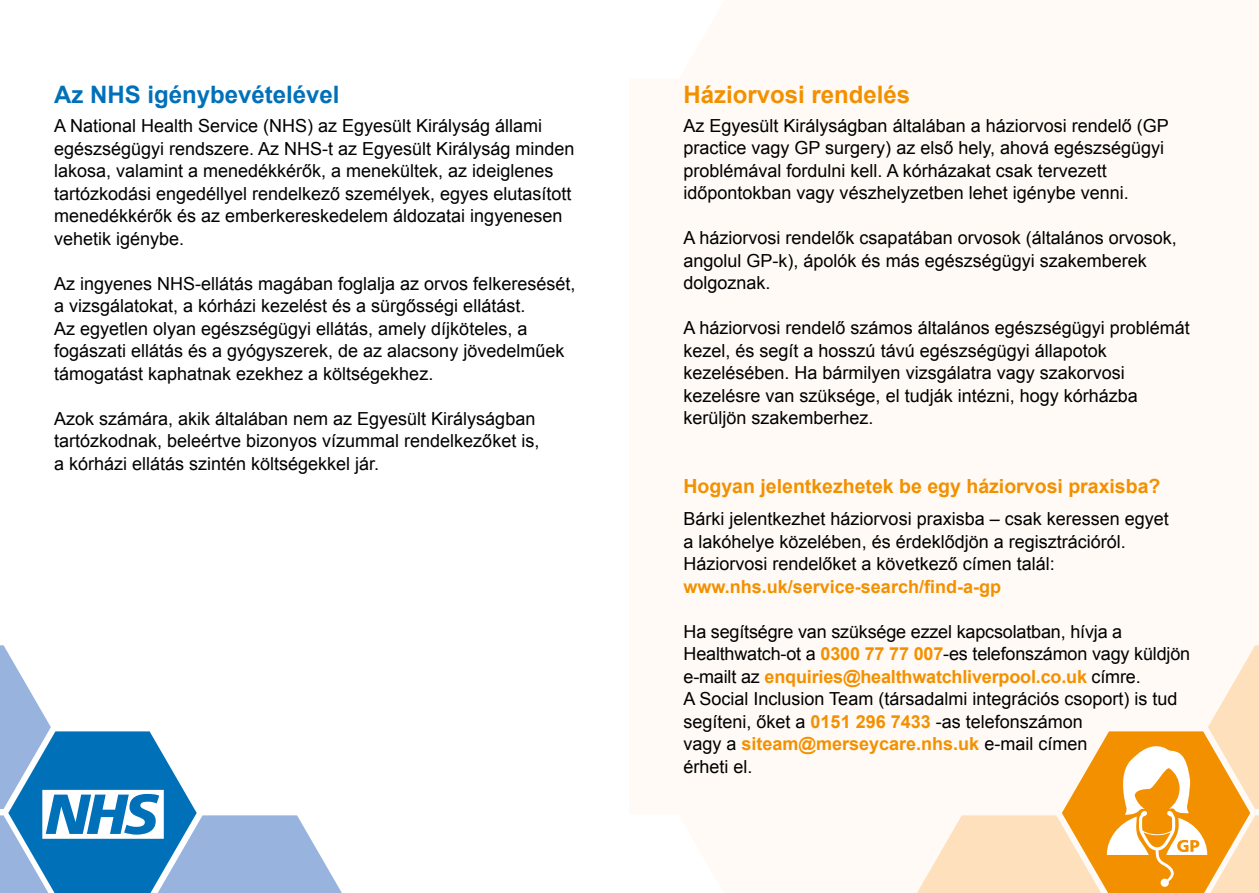
<style>
.page{position:relative;width:1259px;height:893px;background:#fff}
.page>*{position:absolute;margin:0;border:0;box-sizing:border-box;transform-origin:0 0}
.t1{font:700 24px "Arial";color:#0071b9}
.t2{font:700 24px "Arial";color:#f39000}
.t3{font:700 19.5px "Arial";color:#f39000}
.t4{font:18px/22.5px "Arial";color:#000}
.s1{font-weight:700;color:#f39000}
</style>
<div class="page">
<div style="left:629px;top:0;width:630px;height:893px;background:#fffaf5"></div>
<svg style="left:917px;top:645px;width:342px;height:248px"></svg>
<svg style="left:0;top:645px;width:342px;height:248px"></svg>
<p class="t1" style="left:54px;top:78px;width:287px">Az NHS igénybevételével</p>
<p class="t4" style="left:54px;top:115px;width:522px">A National Health Service (NHS) az Egyesült Királyság állami egészségügyi rendszere. Az NHS-t az Egyesült Királyság minden lakosa, valamint a menedékkérők, a menekültek, az ideiglenes tartózkodási engedéllyel rendelkező személyek, egyes elutasított menedékkérők és az emberkereskedelem áldozatai ingyenesen vehetik igénybe.</p>
<p class="t4" style="left:54px;top:272px;width:523px">Az ingyenes NHS-ellátás magában foglalja az orvos felkeresését, a vizsgálatokat, a kórházi kezelést és a sürgősségi ellátást.<br>Az egyetlen olyan egészségügyi ellátás, amely díjköteles, a fogászati ellátás és a gyógyszerek, de az alacsony jövedelműek támogatást kaphatnak ezekhez a költségekhez.</p>
<p class="t4" style="left:54px;top:407px;width:487px">Azok számára, akik általában nem az Egyesült Királyságban tartózkodnak, beleértve bizonyos vízummal rendelkezőket is, a kórházi ellátás szintén költségekkel jár.</p>
<p class="t2" style="left:683px;top:78px;width:228px">Háziorvosi rendelés</p>
<p class="t4" style="left:683px;top:114px;width:487px">Az Egyesült Királyságban általában a háziorvosi rendelő (GP practice vagy GP surgery) az első hely, ahová egészségügyi problémával fordulni kell. A kórházakat csak tervezett időpontokban vagy vészhelyzetben lehet igénybe venni.</p>
<p class="t4" style="left:683px;top:227px;width:495px">A háziorvosi rendelők csapatában orvosok (általános orvosok, angolul GP-k), ápolók és más egészségügyi szakemberek dolgoznak.</p>
<p class="t4" style="left:683px;top:317px;width:508px">A háziorvosi rendelő számos általános egészségügyi problémát kezel, és segít a hosszú távú egészségügyi állapotok kezelésében. Ha bármilyen vizsgálatra vagy szakorvosi kezelésre van szüksége, el tudják intézni, hogy kórházba kerüljön szakemberhez.</p>
<p class="t3" style="left:683px;top:473px;width:478px">Hogyan jelentkezhetek be egy háziorvosi praxisba?</p>
<p class="t4" style="left:683px;top:508px;width:487px">Bárki jelentkezhet háziorvosi praxisba – csak keressen egyet a lakóhelye közelében, és érdeklődjön a regisztrációról.<br>Háziorvosi rendelőket a következő címen talál: <span class="s1">www.nhs.uk/service-search/find-a-gp</span></p>
<p class="t4" style="left:683px;top:620px;width:508px">Ha segítségre van szüksége ezzel kapcsolatban, hívja a Healthwatch-ot a <span class="s1">0300 77 77 007</span>-es telefonszámon vagy küldjön e-mailt az <span class="s1">enquiries@healthwatchliverpool.co.uk</span> címre.<br>A Social Inclusion Team (társadalmi integrációs csoport) is tud segíteni, őket a <span class="s1">0151 296 7433</span> -as telefonszámon<br>vagy a <span class="s1">siteam@merseycare.nhs.uk</span> e-mail címen<br>érheti el.</p>
</div>
